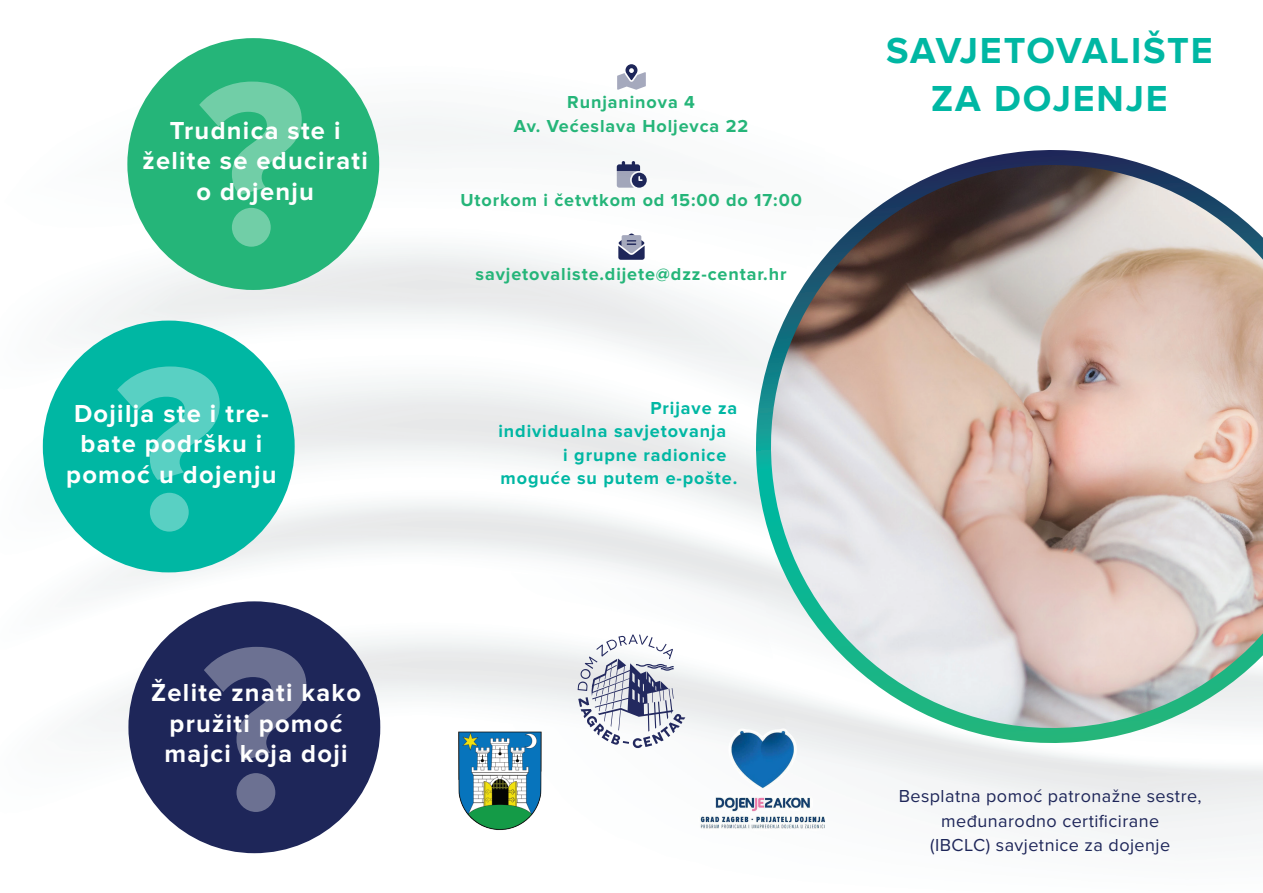
<style>
.page{position:relative;width:1263px;height:893px;background:#fff}
.page>*{position:absolute;margin:0;border:0;box-sizing:border-box;transform-origin:0 0}
.t1{font:700 240px "Proxima Nova";color:#fff}
.t2{font:700 37.5px/48px "Proxima Nova";letter-spacing:.05em;color:#00b7a3;text-align:center}
.t3{font:700 25.5px/30.6px "Proxima Nova";letter-spacing:.05em;color:#fff;text-align:center}
.t4{font:700 18px/24.6px "Proxima Nova";letter-spacing:.05em;color:#25b579;text-align:center}
.t5{font:18px/24.6px "Proxima Nova";letter-spacing:.025em;color:#1e2659;text-align:center}
.t6{font:700 18px "Proxima Nova";letter-spacing:.05em;color:#00b7a3}
</style>
<div class="page">
<img style="left:42px;top:38px;width:1221px;height:816px">
<svg style="left:734px;top:142px;width:529px;height:623px"></svg>
<div style="left:128px;top:601px;width:252px;height:252px;background:#1e2659;border-radius:50%"></div>
<div style="left:43px;top:321px;width:252px;height:251px;background:#00b7a3;border-radius:50%"></div>
<div style="left:127px;top:38px;width:252px;height:252px;background:#25b579;border-radius:50%"></div>
<svg style="left:578px;top:635px;width:107px;height:113px"></svg>
<svg style="left:617px;top:64px;width:29px;height:26px"></svg>
<svg style="left:617px;top:161px;width:30px;height:27px"></svg>
<svg style="left:618px;top:233px;width:27px;height:27px"></svg>
<img style="left:696px;top:726px;width:135px;height:111px">
<img style="left:459px;top:731px;width:84px;height:99px">
<h1 class="t1" style="left:197px;top:26px;width:111px">?</h1>
<p class="t3" style="left:142px;top:115px;width:227px">Trudnica ste i želite se educirati o dojenju</p>
<h1 class="t1" style="left:115px;top:311px;width:111px">?</h1>
<p class="t3" style="left:66px;top:399px;width:212px">Dojilja ste i tre&shy;bate podršku i pomoć u dojenju</p>
<h1 class="t1" style="left:202px;top:591px;width:111px">?</h1>
<p class="t3" style="left:151px;top:678px;width:211px">Želite znati kako pružiti pomoć majci koja doji</p>
<p class="t4" style="left:514px;top:90px;width:236px">Runjaninova 4<br>Av. Većeslava Holjevca 22</p>
<p class="t4" style="left:460px;top:188px;width:343px">Utorkom i četvtkom od 15:00 do 17:00</p>
<p class="t4" style="left:476px;top:262px;width:312px">savjetovaliste.dijete@dzz-centar.hr</p>
<p class="t6" style="left:650px;top:398px;width:88px">Prijave za</p>
<p class="t6" style="left:498px;top:421px;width:229px">individualna savjetovanja</p>
<p class="t6" style="left:563px;top:444px;width:164px">i grupne radionice</p>
<p class="t6" style="left:501px;top:467px;width:238px">moguće su putem e-pošte.</p>
<h2 class="t2" style="left:886px;top:28px;width:328px">SAVJETOVALIŠTE<br>ZA DOJENJE</h2>
<p class="t5" style="left:899px;top:784px;width:304px">Besplatna pomoć patronažne sestre, međunarodno certificirane<br>(IBCLC) savjetnice za dojenje</p>
</div>
